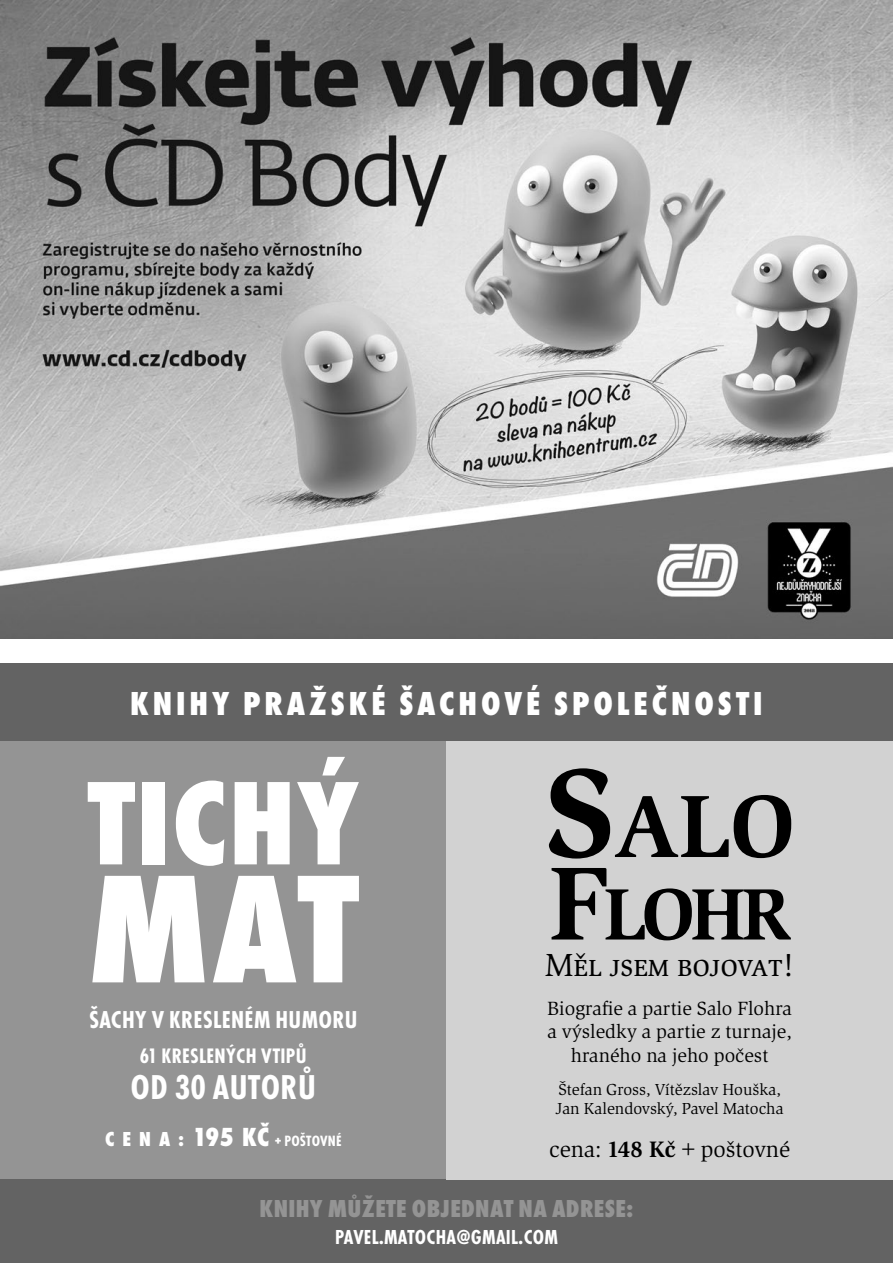
<style>
.page{position:relative;width:893px;height:1263px;background:#fff}
.page>*{position:absolute;margin:0;border:0;box-sizing:border-box;transform-origin:0 0}
.t1{font:159.75px "Futura TOT Extr Bold Cond";color:#fff}
.t2{font:123.45px "Futura TOT Extr Bold Cond";letter-spacing:.015em;color:#fff}
.t3{font:700 91.2px "Slimbach Itc TOT";color:#000}
.t4{font:700 75px "Slimbach Itc TOT";color:#000}
.t5{font:700 condensed 35.85px "Futura TOT";letter-spacing:.015em;color:#fff}
.t6{font:34.5px "Futura TOT Extr Bold Cond";letter-spacing:.115em;color:#fff}
.t7{font:33px "Slimbach Itc TOT";color:#000}
.t8{font:25.5px "Futura TOT Extr Bold Cond";letter-spacing:.015em;color:#949494}
.t9{font:700 condensed 25.35px "Futura TOT";letter-spacing:.015em;color:#fff}
.t10{font:23.1px "Slimbach Itc TOT";color:#000}
.t11{font:700 condensed 21.75px "Futura TOT";letter-spacing:.015em;color:#fff}
.t12{font:700 condensed 21px "Futura TOT";letter-spacing:.015em;color:#fff}
.t13{font:19.8px/23.7px "Slimbach Itc TOT";color:#000;text-align:center}
.t14{font:16.5px/19.8px "Slimbach Itc TOT";color:#000}
.t15{font:700 condensed 15.45px "Futura TOT";letter-spacing:.015em;color:#fff}
.s1{font-family:"Futura TOT Extr Bold Cond";font-weight:400;font-stretch:normal;font-size:21px}
.s2{font-family:"Futura TOT Extr Bold Cond";font-weight:400;font-stretch:normal;font-size:27.15px}
.s3{font-size:130.35px}
.s4{font-size:107.25px}
.s5{font-weight:700}
</style>
<div class="page">
<img style="left:0;top:0;width:893px;height:638px">
<div style="left:0;top:741px;width:446px;height:438px;background:#949494"></div>
<div style="left:0;top:1179px;width:893px;height:84px;background:#636363"></div>
<div style="left:0;top:663px;width:893px;height:78px;background:#636363"></div>
<div style="left:446px;top:741px;width:447px;height:438px;background:#d2d2d2"></div>
<h3 class="t6" style="left:130px;top:684px;width:634px">KNIHY PRAŽSKÉ ŠACHOVÉ SPOLEČNOSTI</h3>
<h2 class="t2" style="left:88px;top:754px;width:273px">TICHÝ</h2>
<h1 class="t1" style="left:88px;top:840px;width:273px">MAT</h1>
<p class="t9" style="left:89px;top:1005px;width:270px">ŠACHY V KRESLENÉM HUMORU</p>
<p class="t11" style="left:140px;top:1043px;width:168px">61 KRESLENÝCH VTIPŮ</p>
<h3 class="t5" style="left:131px;top:1066px;width:187px">OD 30 AUTORŮ</h3>
<p class="t15" style="left:105px;top:1131px;width:238px"><span class="s1">C E N A :</span> <span class="s2">195 KČ</span> + POŠTOVNÉ</p>
<h3 class="t3" style="left:545px;top:772px;width:251px"><span class="s3">S</span>ALO</h3>
<h3 class="t4" style="left:548px;top:870px;width:244px"><span class="s4">F</span>LOHR</h3>
<h3 class="t7" style="left:545px;top:946px;width:251px">Měl jsem bojovat!</h3>
<p class="t13" style="left:547px;top:996px;width:246px">Biografie a partie Salo Flohra a výsledky a partie z turnaje, hraného na jeho počest</p>
<p class="t14" style="left:556px;top:1079px;width:229px">Štefan Gross, Vítězslav Houška,<br>Jan Kalendovský, Pavel Matocha</p>
<p class="t10" style="left:549px;top:1136px;width:242px">cena: <span class="s5">148 Kč</span> + poštovné</p>
<p class="t8" style="left:260px;top:1194px;width:376px">KNIHY MŮŽETE OBJEDNAT NA ADRESE:</p>
<p class="t12" style="left:335px;top:1225px;width:224px">PAVEL.MATOCHA@GMAIL.COM</p>
</div>
